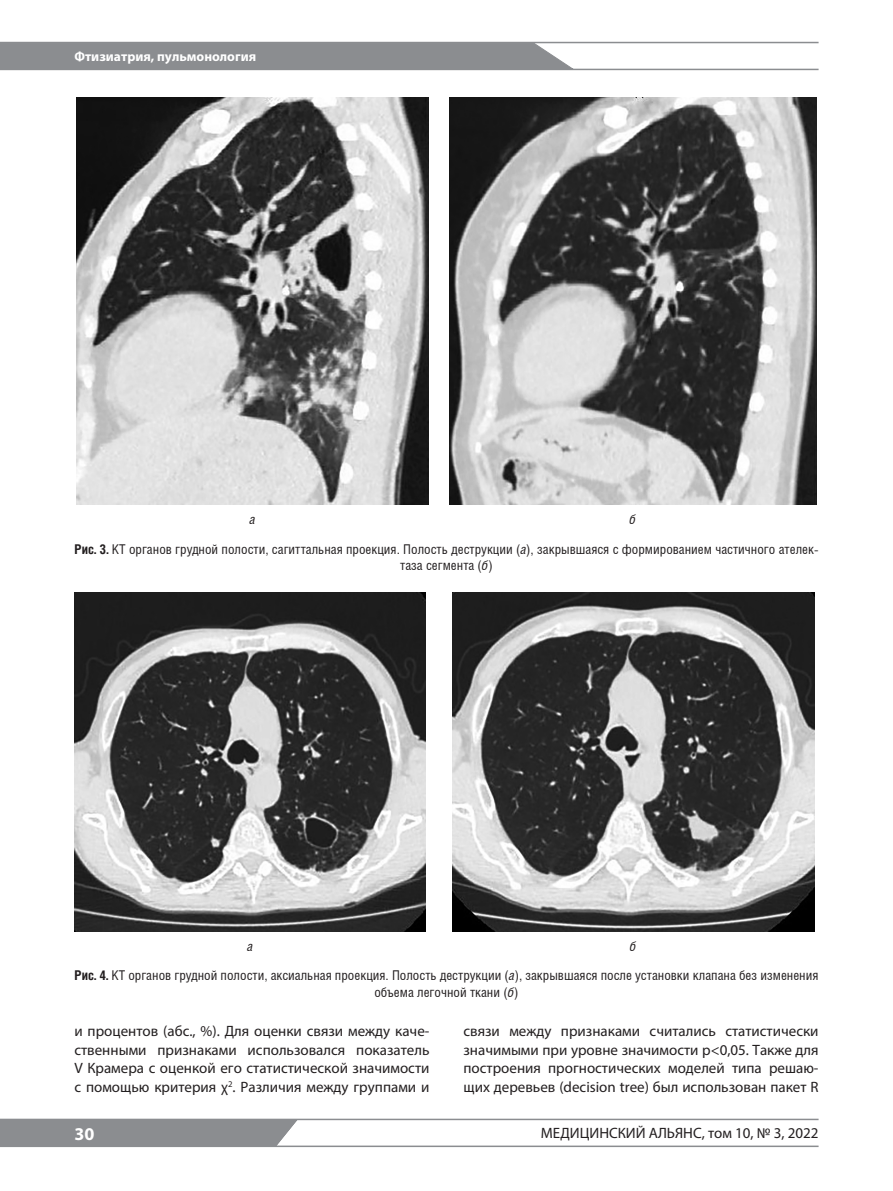
<style>
.page{position:relative;width:893px;height:1191px;background:#fff}
.page>*{position:absolute;margin:0;border:0;box-sizing:border-box;transform-origin:0 0}
.t1{font:700 18px "Myriad Pro";color:#fff}
.t2{font:15px/18.6px "Myriad Pro";color:#231f20;text-align:justify}
.t3{font:13.5px/29.5px "Helios Cond";color:#231f20}
.t4{font:700 13.5px "Myriad Pro";color:#fff}
.t5{font:italic 13.5px "Helios Cond";color:#231f20}
.s1{font-style:italic}
.s2{font-weight:700}
</style>
<div class="page">
<div style="left:0;top:43px;width:575px;height:26px;background:#8b8d90"></div>
<hr style="left:0;top:1145px;width:819px;height:2px;background:#8b8d90">
<hr style="left:0;top:1118px;width:819px;height:2px;background:#8b8d90">
<hr style="left:0;top:42px;width:819px;height:1px;background:#8b8d90">
<hr style="left:0;top:69px;width:819px;height:1px;background:#8b8d90">
<div style="left:0;top:1120px;width:298px;height:26px;background:#8b8d90"></div>
<img style="left:77px;top:98px;width:351px;height:407px">
<img style="left:449px;top:98px;width:367px;height:407px">
<img style="left:74px;top:593px;width:352px;height:338px">
<img style="left:452px;top:593px;width:362px;height:338px">
<p class="t4" style="left:74px;top:51px;width:183px">Фтизиатрия, пульмонология</p>
<p class="t3" style="left:74px;top:504px;width:746px;text-indent:555px"><span class="s1">б<br></span><span class="s2">Рис. 3.</span> КТ органов грудной полости, сагиттальная проекция. Полость деструкции (<span class="s1">а</span>), закрывшаяся с формированием частичного ателек-</p>
<p class="t3" style="left:400px;top:550px;width:94px">таза сегмента (<span class="s1">б</span>)</p>
<p class="t5" style="left:250px;top:511px;width:7px">а</p>
<p class="t3" style="left:74px;top:931px;width:746px;text-indent:556px"><span class="s1">б<br></span><span class="s2">Рис. 4.</span> КТ органов грудной полости, аксиальная проекция. Полость деструкции (<span class="s1">а</span>), закрывшаяся после установки клапана без изменения</p>
<p class="t3" style="left:374px;top:977px;width:146px">объема легочной ткани (<span class="s1">б</span>)</p>
<p class="t5" style="left:247px;top:937px;width:7px">а</p>
<p class="t2" style="left:74px;top:1023px;width:357px">и процентов (абс., %). Для оценки связи между каче&shy;ственными признаками использовался показатель V Крамера с оценкой его статистической значимости с помощью критерия χ<sup>2</sup>. Различия между группами и</p>
<p class="t2" style="left:463px;top:1023px;width:357px">связи между признаками считались статистически значимыми при уровне значимости p&lt;0,05. Также для построения прогностических моделей типа решаю&shy;щих деревьев (decision tree) был использован пакет R</p>
<p class="t1" style="left:74px;top:1126px;width:21px">30</p>
<p class="t2" style="left:541px;top:1125px;width:279px">МЕДИЦИНСКИЙ АЛЬЯНС, том 10, № 3, 2022</p>
</div>
